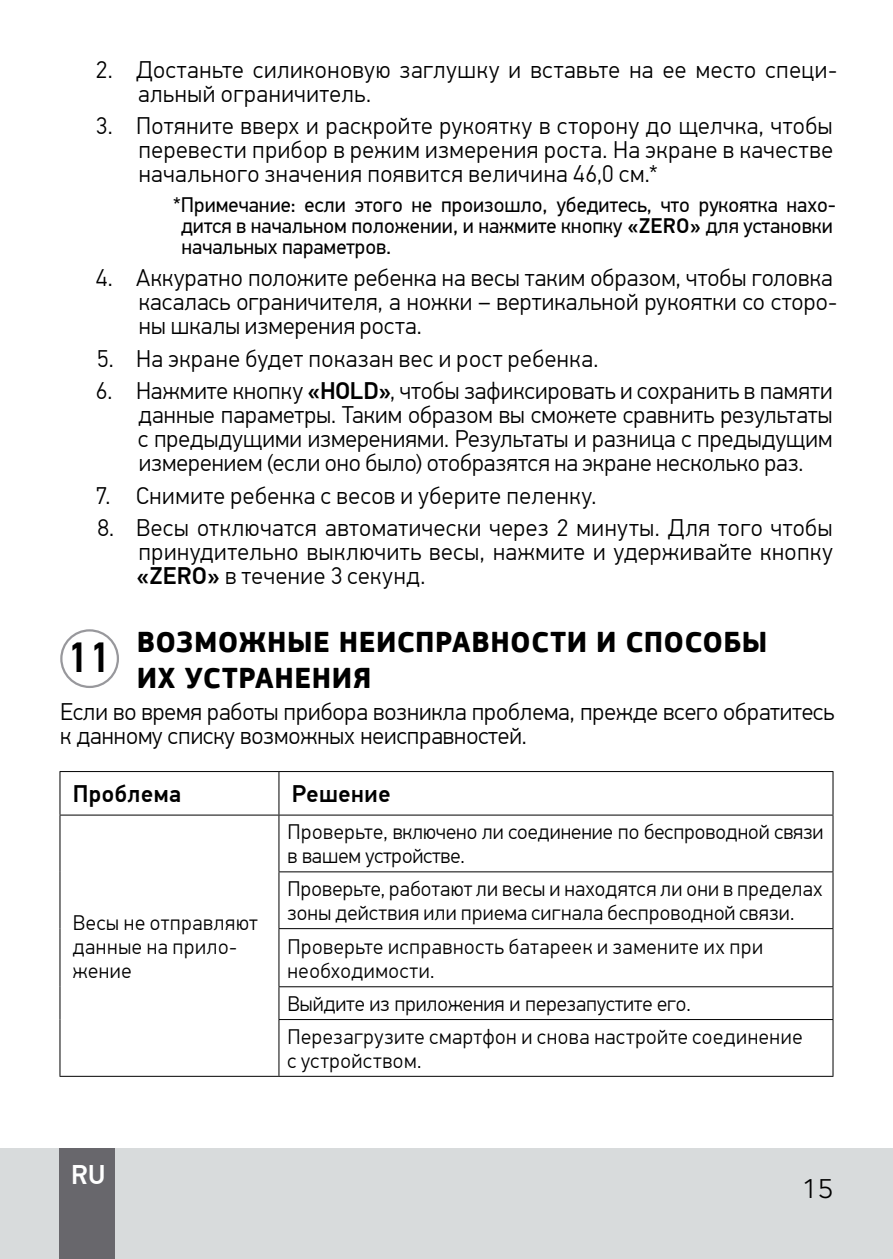
<style>
.page{position:relative;width:893px;height:1259px;background:#fff}
.page>*{position:absolute;margin:0;border:0;box-sizing:border-box;transform-origin:0 0}
.t1{font:500 42px "PF Din Text Pro";color:#000}
.t2{font:700 30px/36px "PF Square Sans Pro";letter-spacing:.015em;color:#000}
.t3{font:300 27px "Core Sans A35";color:#000}
.t4{font:500 27px "PF Din Text Pro";color:#fff}
.t5{font:300 24px/24px "PF Din Text Pro";letter-spacing:.015em;color:#000}
.t6{font:500 24px "PF Din Text Pro";color:#000}
.t7{font:300 21px/24px "PF Din Text Pro";letter-spacing:.02em;color:#000}
.t8{font:21px/21px "PF Din Text Pro";color:#000}
.t9{font:300 21px/24px "PF Din Text Pro";color:#000}
.s1{font-weight:500}
</style>
<div class="page">
<div style="left:0;top:1148px;width:893px;height:111px;background:#d8dbdc"></div>
<div style="left:60px;top:1148px;width:55px;height:111px;background:#68676c"></div>
<div style="left:60px;top:629px;width:59px;height:59px;border:2px solid #98989c;border-radius:50%"></div>
<hr style="left:60px;top:771px;width:219px;height:1px;background:#000">
<hr style="left:59px;top:772px;width:1px;height:42px;background:#000">
<hr style="left:279px;top:771px;width:554px;height:1px;background:#000">
<hr style="left:278px;top:772px;width:1px;height:42px;background:#000">
<hr style="left:832px;top:772px;width:1px;height:42px;background:#000">
<hr style="left:60px;top:814px;width:219px;height:1px;background:#000">
<hr style="left:59px;top:815px;width:1px;height:57px;background:#000">
<hr style="left:279px;top:814px;width:554px;height:1px;background:#000">
<hr style="left:278px;top:815px;width:1px;height:56px;background:#000">
<hr style="left:832px;top:815px;width:1px;height:56px;background:#000">
<hr style="left:59px;top:872px;width:1px;height:56px;background:#000">
<hr style="left:278px;top:871px;width:555px;height:1px;background:#000">
<hr style="left:278px;top:872px;width:1px;height:56px;background:#000">
<hr style="left:832px;top:872px;width:1px;height:56px;background:#000">
<hr style="left:59px;top:928px;width:1px;height:58px;background:#000">
<hr style="left:278px;top:928px;width:555px;height:1px;background:#000">
<hr style="left:278px;top:929px;width:1px;height:57px;background:#000">
<hr style="left:832px;top:929px;width:1px;height:57px;background:#000">
<hr style="left:59px;top:986px;width:1px;height:33px;background:#000">
<hr style="left:278px;top:986px;width:555px;height:1px;background:#000">
<hr style="left:278px;top:987px;width:1px;height:32px;background:#000">
<hr style="left:832px;top:987px;width:1px;height:32px;background:#000">
<hr style="left:59px;top:1019px;width:1px;height:57px;background:#000">
<hr style="left:278px;top:1019px;width:555px;height:1px;background:#000">
<hr style="left:278px;top:1020px;width:1px;height:56px;background:#000">
<hr style="left:832px;top:1020px;width:1px;height:56px;background:#000">
<hr style="left:60px;top:1075px;width:219px;height:1px;background:#000">
<hr style="left:279px;top:1075px;width:554px;height:1px;background:#000">
<p class="t5" style="left:138px;top:58px;width:701px;text-indent:-42px">2. Достаньте силиконовую заглушку и вставьте на ее место специ&shy;альный ограничитель.</p>
<p class="t5" style="left:139px;top:114px;width:696px;text-align:justify;text-indent:-43px">3. Потяните вверх и раскройте рукоятку в сторону до щелчка, чтобы перевести прибор в режим измерения роста. На экране в качестве начального значения появится величина 46,0 см.*</p>
<p class="t8" style="left:181px;top:194px;width:656px;text-indent:-8px">*Примечание: если этого не произошло, убедитесь, что рукоятка нахо&shy;дится в начальном положении, и нажмите кнопку <span class="s1">«ZERO»</span> для установки начальных параметров.</p>
<p class="t5" style="left:139px;top:266px;width:700px;text-indent:-43px">4. Аккуратно положите ребенка на весы таким образом, чтобы головка касалась ограничителя, а ножки – вертикальной рукоятки со сторо&shy;ны шкалы измерения роста.</p>
<p class="t5" style="left:97px;top:347px;width:503px">5. На экране будет показан вес и рост ребенка.</p>
<p class="t5" style="left:138px;top:379px;width:696px;text-align:justify;text-indent:-42px">6. Нажмите кнопку <span class="s1">«HOLD»</span>, чтобы зафиксировать и сохранить в памяти данные параметры. Таким образом вы сможете сравнить результаты с предыдущими измерениями. Результаты и разница с предыдущим измерением (если оно было) отобразятся на экране несколько раз.</p>
<p class="t5" style="left:96px;top:484px;width:502px">7. Снимите ребенка с весов и уберите пеленку.</p>
<p class="t5" style="left:137px;top:516px;width:698px;text-align:justify;text-indent:-39px">8. Весы отключатся автоматически через 2 минуты. Для того чтобы принудительно выключить весы, нажмите и удерживайте кнопку <span class="s1">«ZERO»</span> в течение 3 секунд.</p>
<p class="t2" style="left:137px;top:625px;width:632px">Возможные неисправности и способы их устранения</p>
<p class="t5" style="left:60px;top:700px;width:775px">Если во время работы прибора возникла проблема, прежде всего обратитесь к данному списку возможных неисправностей.</p>
<h1 class="t1" style="left:67px;top:632px;width:46px">11</h1>
<p class="t6" style="left:73px;top:779px;width:110px">Проблема</p>
<p class="t6" style="left:292px;top:779px;width:100px">Решение</p>
<p class="t7" style="left:73px;top:910px;width:187px">Весы не отправляют данные на прило&shy;жение</p>
<p class="t9" style="left:287px;top:820px;width:538px">Проверьте, включено ли соединение по беспроводной связи в вашем устройстве.</p>
<p class="t7" style="left:287px;top:877px;width:537px">Проверьте, работают ли весы и находятся ли они в пределах зоны действия или приема сигнала беспроводной связи.</p>
<p class="t7" style="left:287px;top:934px;width:477px">Проверьте исправность батареек и замените их при необходимости.</p>
<p class="t7" style="left:287px;top:987px;width:516px;line-height:32.7px">Выйдите из приложения и перезапустите его.<br>Перезагрузите смартфон и снова настройте соединение</p>
<p class="t7" style="left:287px;top:1049px;width:135px">с устройством.</p>
<p class="t4" style="left:71px;top:1158px;width:36px">RU</p>
<p class="t3" style="left:802px;top:1171px;width:33px">15</p>
</div>
